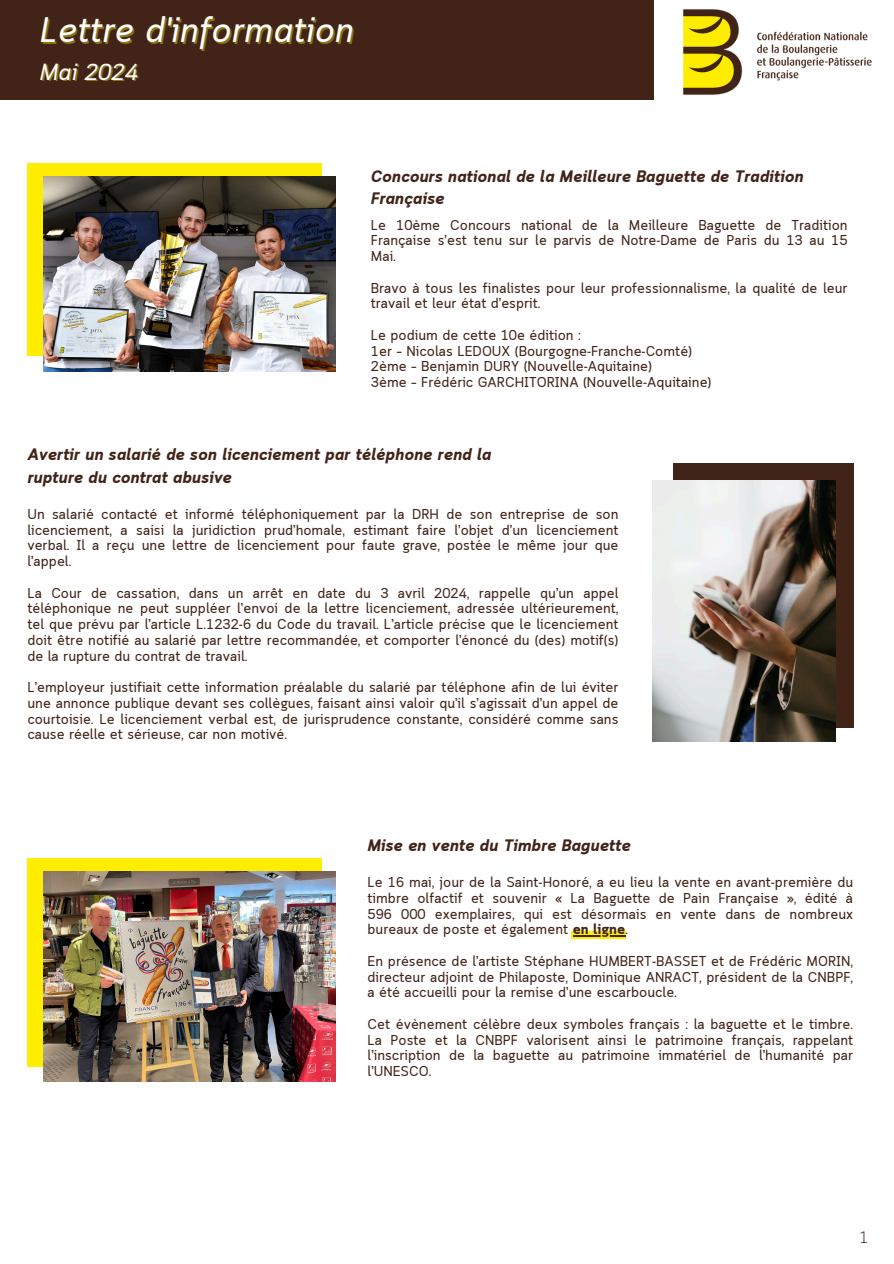
<style>
.page{position:relative;width:894px;height:1264px;background:#fff}
.page>*{position:absolute;margin:0;border:0;box-sizing:border-box;transform-origin:0 0}
.t1{font:italic 35.25px "Cloud";color:#fff}
.t2{font:italic 23.25px "Cloud";color:#fff}
.t3{font:italic 700 16.5px/22.5px "Cloud";color:#412318}
.t4{font:300 16.5px "Cloud";color:#412318}
.t5{font:14.25px/15.8px "Cloud";color:#412318;text-align:justify}
.s1{font-weight:700}
</style>
<div class="page">
<div style="left:0;top:0;width:653px;height:99px;background:#412318"></div>
<img style="left:682px;top:9px;width:190px;height:86px">
<svg style="left:571px;top:931px;width:54px;height:7px"></svg>
<div style="left:27px;top:163px;width:294px;height:192px;background:#ffed00"></div>
<img style="left:44px;top:176px;width:291px;height:195px">
<div style="left:27px;top:858px;width:294px;height:208px;background:#ffed00"></div>
<img style="left:44px;top:871px;width:291px;height:210px">
<div style="left:672px;top:463px;width:181px;height:264px;background:#412318"></div>
<img style="left:652px;top:480px;width:183px;height:261px">
<hr style="left:572px;top:935px;width:53px;height:1px;background:#412318">
<p class="t1" style="left:39px;top:10px;width:316px">Lettre d'information</p>
<h2 class="t2" style="left:39px;top:58px;width:100px">Mai 2024</h2>
<p class="t3" style="left:371px;top:166px;width:434px">Concours national de la Meilleure Baguette de Tradition<br>Française</p>
<p class="t5" style="left:371px;top:218px;width:478px">Le 10ème Concours national de la Meilleure Baguette de Tradition Française s’est tenu sur le parvis de Notre-Dame de Paris du 13 au 15<br>Mai.</p>
<h2 class="t5" style="left:371px;top:281px;width:478px">Bravo à tous les finalistes pour leur professionnalisme, la qualité de leur travail et leur état d’esprit.</h2>
<p class="t5" style="left:371px;top:328px;width:211px">Le podium de cette 10e édition :</p>
<p class="t5" style="left:371px;top:344px;width:323px">1er – Nicolas LEDOUX (Bourgogne-Franche-Comté)</p>
<p class="t5" style="left:371px;top:360px;width:283px">2ème – Benjamin DURY (Nouvelle-Aquitaine)</p>
<h2 class="t5" style="left:371px;top:375px;width:342px">3ème – Frédéric GARCHITORINA (Nouvelle-Aquitaine)</h2>
<p class="t3" style="left:27px;top:445px;width:465px">Avertir un salarié de son licenciement par téléphone rend la rupture du contrat abusive</p>
<p class="t5" style="left:27px;top:507px;width:592px">Un salarié contacté et informé téléphoniquement par la DRH de son entreprise de son licenciement, a saisi la juridiction prud’homale, estimant faire l’objet d’un licenciement verbal. Il a reçu une lettre de licenciement pour faute grave, postée le même jour que l’appel.</p>
<p class="t5" style="left:27px;top:586px;width:592px">La Cour de cassation, dans un arrêt en date du 3 avril 2024, rappelle qu’un appel téléphonique ne peut suppléer l’envoi de la lettre licenciement, adressée ultérieurement, tel que prévu par l’article L.1232-6 du Code du travail. L’article précise que le licenciement doit être notifié au salarié par lettre recommandée, et comporter l’énoncé du (des) motif(s) de la rupture du contrat de travail.</p>
<p class="t5" style="left:27px;top:680px;width:592px">L’employeur justifiait cette information préalable du salarié par téléphone afin de lui éviter une annonce publique devant ses collègues, faisant ainsi valoir qu’il s’agissait d’un appel de courtoisie. Le licenciement verbal est, de jurisprudence constante, considéré comme sans cause réelle et sérieuse, car non motivé.</p>
<p class="t3" style="left:367px;top:835px;width:265px">Mise en vente du Timbre Baguette</p>
<p class="t5" style="left:367px;top:875px;width:487px">Le 16 mai, jour de la Saint-Honoré, a eu lieu la vente en avant-première du timbre olfactif et souvenir « La Baguette de Pain Française », édité à 596 000 exemplaires, qui est désormais en vente dans de nombreux bureaux de poste et également <span class="s1">en ligne</span>.</p>
<p class="t5" style="left:367px;top:954px;width:487px">En présence de l’artiste Stéphane HUMBERT-BASSET et de Frédéric MORIN, directeur adjoint de Philaposte, Dominique ANRACT, président de la CNBPF, a été accueilli pour la remise d’une escarboucle.</p>
<p class="t5" style="left:367px;top:1017px;width:487px">Cet évènement célèbre deux symboles français : la baguette et le timbre.</p>
<p class="t5" style="left:367px;top:1033px;width:487px">La Poste et la CNBPF valorisent ainsi le patrimoine français, rappelant l’inscription de la baguette au patrimoine immatériel de l’humanité par l’UNESCO.</p>
<p class="t4" style="left:859px;top:1227px;width:11px">1</p>
</div>
